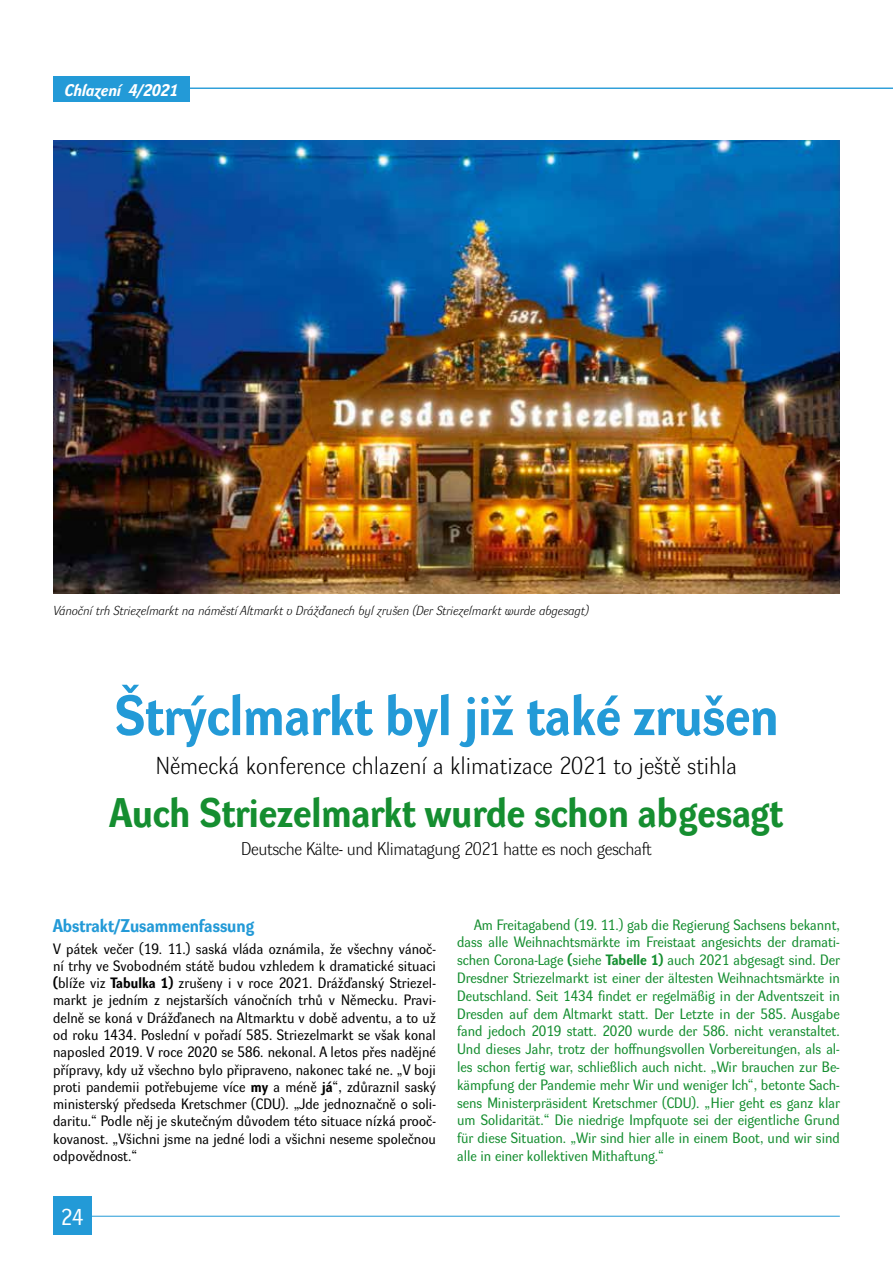
<style>
.page{position:relative;width:893px;height:1263px;background:#fff}
.page>*{position:absolute;margin:0;border:0;box-sizing:border-box;transform-origin:0 0}
.t1{font:700 55.5px "Dyna Grotesk R";color:#239ad7}
.t2{font:700 40.5px "Dyna Grotesk R";color:#158e30}
.t3{font:24px "Dyna Grotesk L";color:#000}
.t4{font:22.5px "Dyna Grotesk R";color:#fff}
.t5{font:18px "Dyna Grotesk L";letter-spacing:-.02em;color:#000}
.t6{font:700 18px "Dyna Grotesk R";color:#239ad7}
.t7{font:italic 700 16.5px "Dyna Grotesk R";color:#fff}
.t8{font:14.7px/17.9px "Dyna Grotesk R";color:#158e30;text-align:justify}
.t9{font:14.7px/17.2px "Dyna Grotesk R";letter-spacing:.005em;color:#000;text-align:justify}
.t10{font:italic 12.75px "Dyna Grotesk L";color:#000}
.s1{font-weight:700}
</style>
<div class="page">
<hr style="left:53px;top:1216px;width:787px;height:1px;background:#239ad7">
<div style="left:53px;top:1196px;width:38px;height:39px;background:#239ad7"></div>
<hr style="left:53px;top:88px;width:840px;height:1px;background:#239ad7">
<div style="left:53px;top:77px;width:136px;height:25px;background:#239ad7"></div>
<img style="left:53px;top:140px;width:787px;height:454px">
<p class="t7" style="left:65px;top:80px;width:115px">Chlazení 4/2021</p>
<p class="t10" style="left:53px;top:603px;width:537px">Vánoční trh Striezelmarkt na náměstí Altmarkt v Drážďanech byl zrušen (Der Striezelmarkt wurde abgesagt)</p>
<h1 class="t1" style="left:115px;top:684px;width:665px">Štrýclmarkt byl již také zrušen</h1>
<h3 class="t3" style="left:156px;top:752px;width:583px">Německá konference chlazení a klimatizace 2021 to ještě stihla</h3>
<h2 class="t2" style="left:110px;top:789px;width:675px">Auch Striezelmarkt wurde schon abgesagt</h2>
<p class="t5" style="left:241px;top:838px;width:412px">Deutsche Kälte- und Klimatagung 2021 hatte es noch geschaft</p>
<p class="t6" style="left:53px;top:915px;width:203px">Abstrakt/Zusammenfassung</p>
<p class="t9" style="left:53px;top:940px;width:384px">V pátek večer (19. 11.) saská vláda oznámila, že všechny vánoč&shy;ní trhy ve Svobodném státě budou vzhledem k dramatické situaci <span class="s1">(</span>blíže viz <span class="s1">Tabulka 1)</span> zrušeny i v roce 2021. Drážďanský Striezel&shy;markt je jedním z nejstarších vánočních trhů v Německu. Pravi&shy;delně se koná v Drážďanech na Altmarktu v době adventu, a to už od roku 1434. Poslední v pořadí 585. Striezelmarkt se však konal naposled 2019. V roce 2020 se 586. nekonal. A letos přes nadějné přípravy, kdy už všechno bylo připraveno, nakonec také ne. „V boji proti pandemii potřebujeme více <span class="s1">my</span> a méně <span class="s1">já</span>“, zdůraznil saský ministerský předseda Kretschmer (CDU). „Jde jednoznačně o soli&shy;daritu.“ Podle něj je skutečným důvodem této situace nízká prooč&shy;kovanost. „Všichni jsme na jedné lodi a všichni neseme společnou odpovědnost.“</p>
<h3 class="t4" style="left:61px;top:1203px;width:24px">24</h3>
<p class="t8" style="left:457px;top:916px;width:384px;text-indent:17px">Am Freitagabend (19. 11.) gab die Regierung Sachsens bekannt, dass alle Weihnachtsmärkte im Freistaat angesichts der dramati&shy;schen Corona-Lage <span class="s1">(</span>siehe <span class="s1">Tabelle 1)</span> auch 2021 abgesagt sind. Der Dresdner Striezelmarkt ist einer der ältesten Weihnachtsmärkte in Deutschland. Seit 1434 findet er regelmäßig in der Adventszeit in Dresden auf dem Altmarkt statt. Der Letzte in der 585. Ausgabe fand jedoch 2019 statt. 2020 wurde der 586. nicht veranstaltet.<br>Und dieses Jahr, trotz der hoffnungsvollen Vorbereitungen, als al&shy;les schon fertig war, schließlich auch nicht. „Wir brauchen zur Be&shy;kämpfung der Pandemie mehr Wir und weniger Ich“, betonte Sach&shy;sens Ministerpräsident Kretschmer (CDU). „Hier geht es ganz klar um Solidarität.“ Die niedrige Impfquote sei der eigentliche Grund für diese Situation. „Wir sind hier alle in einem Boot, und wir sind alle in einer kollektiven Mithaftung.“</p>
</div>
